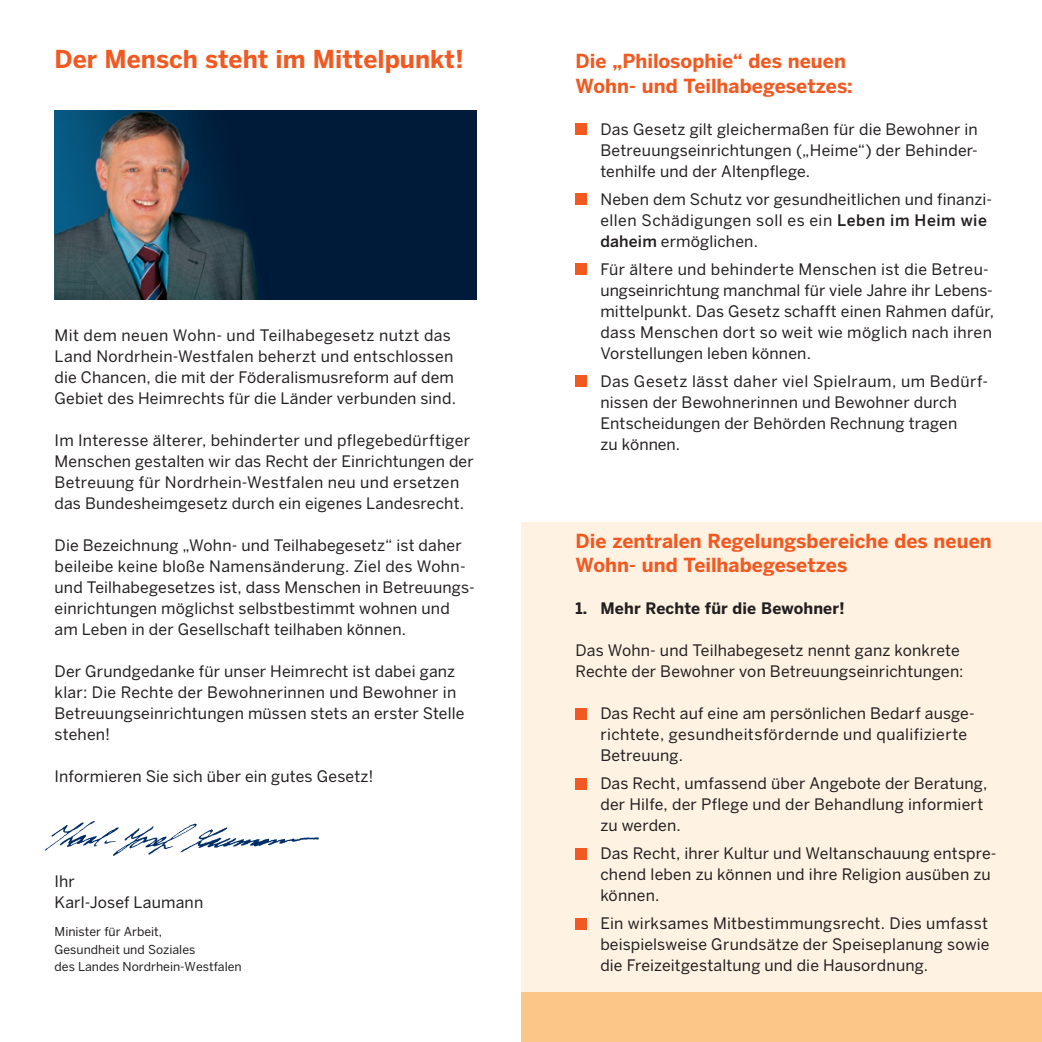
<style>
.page{position:relative;width:1042px;height:1042px;background:#fff}
.page>*{position:absolute;margin:0;border:0;box-sizing:border-box;transform-origin:0 0}
.t1{font:700 24.5px "Benton Sans";color:#f15921}
.t2{font:700 19.25px/24.5px "Benton Sans";color:#f15921}
.t3{font:15.75px/21px "Benton Sans";letter-spacing:.01em;color:#231f20}
.t4{font:700 15.75px "Benton Sans";letter-spacing:.01em;color:#231f20}
.t5{font:12.25px/17.5px "Benton Sans";color:#231f20}
.s1{font-weight:500}
</style>
<div class="page">
<img style="left:55px;top:110px;width:421px;height:189px">
<img style="left:44px;top:821px;width:275px;height:35px">
<div style="left:521px;top:522px;width:521px;height:470px;background:#fef2e3"></div>
<div style="left:575px;top:123px;width:12px;height:12px;background:#f15921"></div>
<div style="left:575px;top:193px;width:12px;height:12px;background:#f15921"></div>
<div style="left:575px;top:263px;width:12px;height:12px;background:#f15921"></div>
<div style="left:575px;top:375px;width:12px;height:12px;background:#f15921"></div>
<div style="left:575px;top:707px;width:12px;height:12px;background:#f15921"></div>
<div style="left:575px;top:777px;width:12px;height:12px;background:#f15921"></div>
<div style="left:575px;top:847px;width:12px;height:12px;background:#f15921"></div>
<div style="left:575px;top:917px;width:12px;height:12px;background:#f15921"></div>
<div style="left:521px;top:992px;width:521px;height:50px;background:#fdc689"></div>
<h1 class="t1" style="left:55px;top:44px;width:411px">Der Mensch steht im Mittelpunkt!</h1>
<p class="t3" style="left:55px;top:325px;width:403px">Mit dem neuen Wohn- und Teilhabegesetz nutzt das Land Nordrhein-Westfalen beherzt und entschlossen die Chancen, die mit der Föderalismusreform auf dem Gebiet des Heimrechts für die Länder verbunden sind.</p>
<p class="t3" style="left:55px;top:430px;width:421px">Im Interesse älterer, behinderter und pflegebedürftiger Menschen gestalten wir das Recht der Einrichtungen der Betreuung für Nordrhein-Westfalen neu und ersetzen das Bundesheimgesetz durch ein eigenes Landesrecht.</p>
<p class="t3" style="left:55px;top:535px;width:421px">Die Bezeichnung „Wohn- und Teilhabegesetz“ ist daher beileibe keine bloße Namensänderung. Ziel des Wohn&shy;und Teilhabegesetzes ist, dass Menschen in Betreuungs&shy;einrichtungen möglichst selbstbestimmt wohnen und am Leben in der Gesellschaft teilhaben können.</p>
<p class="t3" style="left:55px;top:661px;width:411px">Der Grundgedanke für unser Heimrecht ist dabei ganz klar: Die Rechte der Bewohnerinnen und Bewohner in Betreuungseinrichtungen müssen stets an erster Stelle stehen!</p>
<p class="t3" style="left:55px;top:766px;width:320px">Informieren Sie sich über ein gutes Gesetz!</p>
<p class="t3" style="left:55px;top:871px;width:150px">Ihr<br>Karl-Josef Laumann</p>
<p class="t5" style="left:55px;top:923px;width:189px">Minister für Arbeit,<br>Gesundheit und Soziales<br>des Landes Nordrhein-Westfalen</p>
<h2 class="t2" style="left:575px;top:49px;width:279px">Die „Philosophie“ des neuen<br>Wohn- und Teilhabegesetzes:</h2>
<p class="t3" style="left:600px;top:118px;width:379px;text-align:justify">Das Gesetz gilt gleichermaßen für die Bewohner in Betreuungseinrichtungen („Heime“) der Behinder&shy;tenhilfe und der Altenpflege.</p>
<p class="t3" style="left:600px;top:188px;width:393px">Neben dem Schutz vor gesundheitlichen und finanzi&shy;ellen Schädigungen soll es ein <span class="s1">Leben im Heim wie daheim</span> ermöglichen.</p>
<p class="t3" style="left:600px;top:258px;width:395px">Für ältere und behinderte Menschen ist die Betreu&shy;ungseinrichtung manchmal für viele Jahre ihr Lebens&shy;mittelpunkt. Das Gesetz schafft einen Rahmen dafür, dass Menschen dort so weit wie möglich nach ihren Vorstellungen leben können.</p>
<p class="t3" style="left:600px;top:370px;width:389px">Das Gesetz lässt daher viel Spielraum, um Bedürf&shy;nissen der Bewohnerinnen und Bewohner durch Entscheidungen der Behörden Rechnung tragen<br>zu können.</p>
<h2 class="t2" style="left:575px;top:528px;width:418px">Die zentralen Regelungsbereiche des neuen<br>Wohn- und Teilhabegesetzes</h2>
<h3 class="t4" style="left:575px;top:599px;width:271px">1. Mehr Rechte für die Bewohner!</h3>
<p class="t3" style="left:575px;top:640px;width:389px">Das Wohn- und Teilhabegesetz nennt ganz konkrete<br>Rechte der Bewohner von Betreuungseinrichtungen:</p>
<p class="t3" style="left:600px;top:703px;width:376px">Das Recht auf eine am persönlichen Bedarf ausge&shy;richtete, gesundheitsfördernde und qualifizierte<br>Betreuung.</p>
<p class="t3" style="left:600px;top:773px;width:388px">Das Recht, umfassend über Angebote der Beratung, der Hilfe, der Pflege und der Behandlung informiert zu werden.</p>
<p class="t3" style="left:600px;top:843px;width:398px">Das Recht, ihrer Kultur und Weltanschauung entspre&shy;chend leben zu können und ihre Religion ausüben zu können.</p>
<p class="t3" style="left:600px;top:913px;width:391px;text-align:justify">Ein wirksames Mitbestimmungsrecht. Dies umfasst beispielsweise Grundsätze der Speiseplanung sowie die Freizeitgestaltung und die Hausordnung.</p>
</div>
